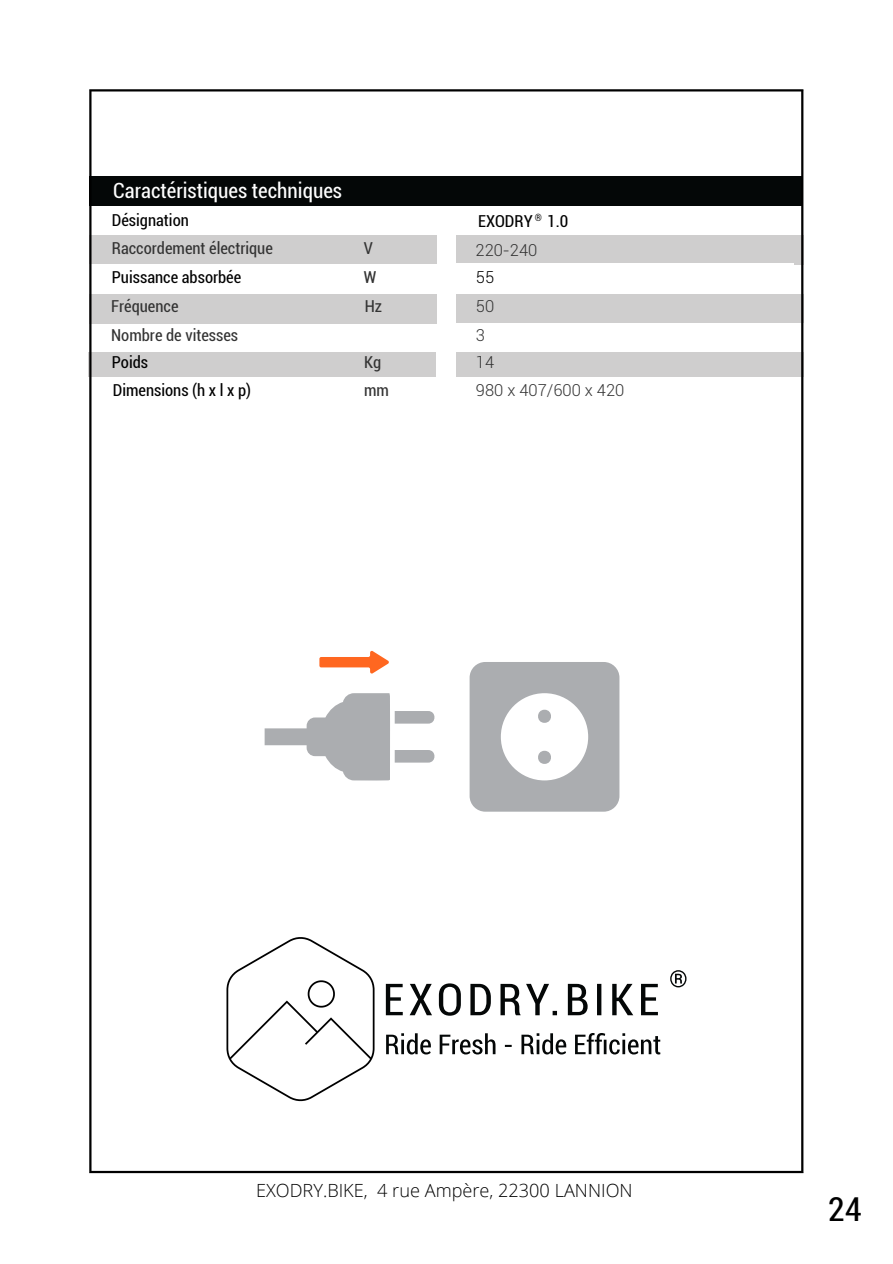
<style>
.page{position:relative;width:893px;height:1264px;background:#fff}
.page>*{position:absolute;margin:0;border:0;box-sizing:border-box;transform-origin:0 0}
.t1{font:condensed 33px "Roboto";color:#000}
.t2{font:condensed 21px "Roboto";color:#fff}
.t3{font:300 18.15px "Open Sans";color:#000}
.t4{font:condensed 16.5px "Roboto";color:#000}
.t5{font:condensed 16.5px "Roboto";color:#333}
.t6{font:300 16.5px "Roboto";color:#333}
.t7{font:300 16.5px "Roboto";color:#000}
.t8{font:condensed 10.05px "Roboto";color:#000}
</style>
<div class="page">
<svg style="left:469px;top:662px;width:150px;height:149px"></svg>
<svg style="left:264px;top:693px;width:171px;height:88px"></svg>
<div style="left:89px;top:235px;width:347px;height:29px;background:#cfcece"></div>
<div style="left:89px;top:294px;width:347px;height:29px;background:#cfcece"></div>
<div style="left:456px;top:235px;width:347px;height:29px;background:#cfcece"></div>
<div style="left:446px;top:263px;width:347px;height:30px;background:#fff"></div>
<div style="left:456px;top:294px;width:347px;height:29px;background:#cfcece"></div>
<div style="left:89px;top:176px;width:713px;height:29px;background:#040707"></div>
<div style="left:89px;top:352px;width:347px;height:29px;background:#cfcece"></div>
<div style="left:88px;top:378px;width:347px;height:29px;background:#fff"></div>
<div style="left:456px;top:352px;width:347px;height:29px;background:#cfcece"></div>
<div style="left:456px;top:378px;width:347px;height:29px;background:#fff"></div>
<svg style="left:319px;top:650px;width:70px;height:24px"></svg>
<hr style="left:89px;top:91px;width:2px;height:1079px;background:#000">
<hr style="left:801px;top:91px;width:2px;height:1079px;background:#000">
<hr style="left:89px;top:89px;width:714px;height:2px;background:#000">
<hr style="left:89px;top:1170px;width:714px;height:3px;background:#000">
<svg style="left:226px;top:937px;width:149px;height:164px"></svg>
<svg style="left:386px;top:983px;width:272px;height:32px"></svg>
<svg style="left:386px;top:1033px;width:274px;height:21px"></svg>
<svg style="left:670px;top:970px;width:16px;height:17px"></svg>
<p class="t2" style="left:113px;top:178px;width:230px">Caractéristiques techniques</p>
<p class="t4" style="left:112px;top:211px;width:78px">Désignation</p>
<p class="t4" style="left:478px;top:211px;width:92px">EXODRY 1.0</p>
<p class="t8" style="left:535px;top:212px;width:9px">®</p>
<p class="t5" style="left:112px;top:238px;width:162px">Raccordement électrique</p>
<p class="t4" style="left:112px;top:267px;width:131px">Puissance absorbée</p>
<p class="t5" style="left:364px;top:238px;width:11px">V</p>
<p class="t5" style="left:364px;top:267px;width:14px">W</p>
<p class="t6" style="left:475px;top:240px;width:63px">220-240</p>
<p class="t7" style="left:476px;top:267px;width:20px">55</p>
<p class="t5" style="left:111px;top:297px;width:69px">Fréquence</p>
<p class="t6" style="left:476px;top:297px;width:20px">50</p>
<p class="t5" style="left:365px;top:297px;width:19px">Hz</p>
<p class="t5" style="left:111px;top:326px;width:128px">Nombre de vitesses</p>
<p class="t6" style="left:476px;top:326px;width:11px">3</p>
<p class="t4" style="left:112px;top:353px;width:38px">Poids</p>
<p class="t5" style="left:364px;top:353px;width:19px">Kg</p>
<p class="t6" style="left:476px;top:353px;width:20px">14</p>
<p class="t4" style="left:113px;top:381px;width:140px">Dimensions (h x l x p)</p>
<p class="t5" style="left:364px;top:381px;width:26px">mm</p>
<p class="t6" style="left:476px;top:381px;width:150px">980 x 407/600 x 420</p>
<p class="t3" style="left:256px;top:1177px;width:378px">EXODRY.BIKE, 4 rue Ampère, 22300 LANNION</p>
<h1 class="t1" style="left:827px;top:1190px;width:35px">24</h1>
</div>
